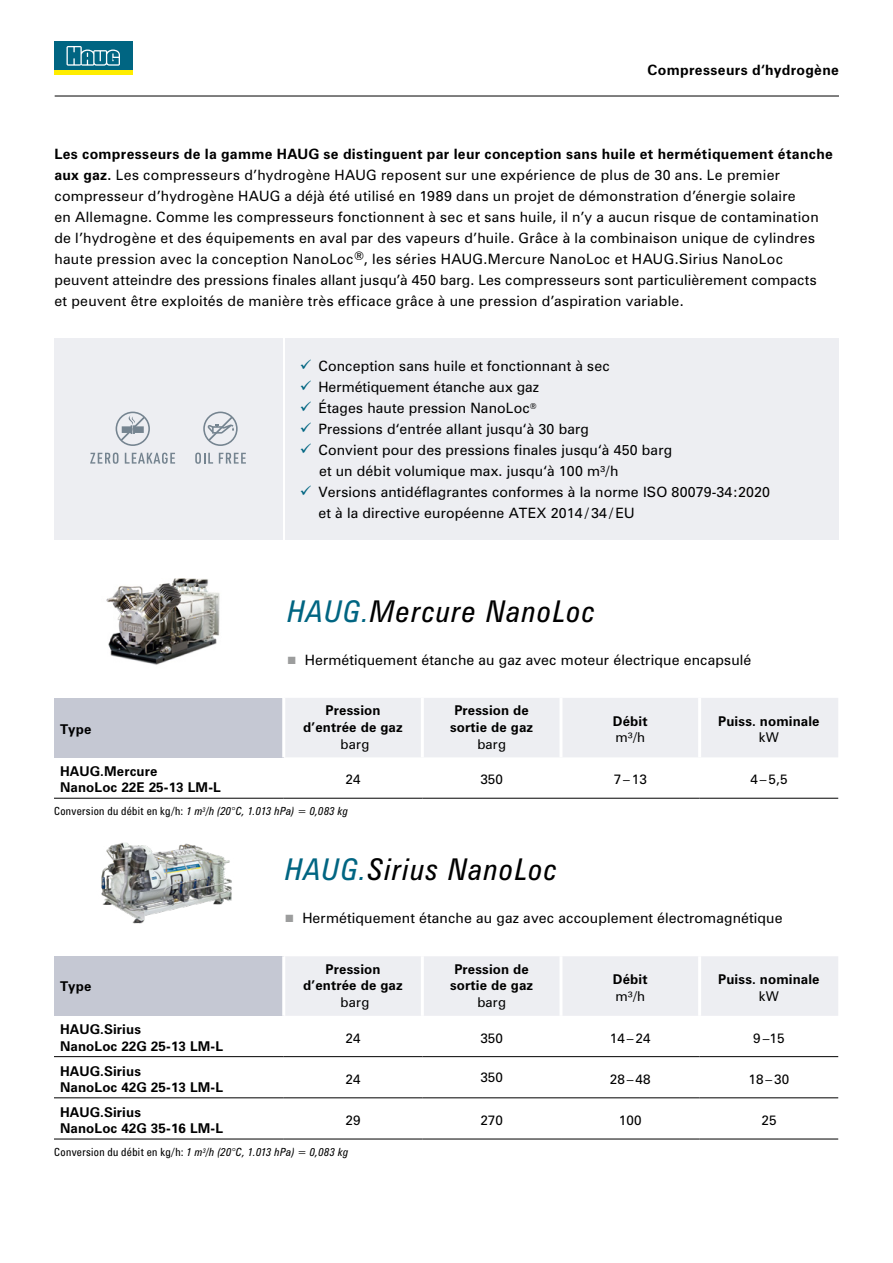
<style>
.page{position:relative;width:893px;height:1263px;background:#fff}
.page>*{position:absolute;margin:0;border:0;box-sizing:border-box;transform-origin:0 0}
.Leistungsgrafiken{font:italic condensed 30px "Zurich BT";letter-spacing:.05em;color:#000}
.fließ{font:14.25px/21px "Zurich BT";letter-spacing:.015em;color:#000}
.überschrift_orange_a{font:700 14.25px "Zurich BT";letter-spacing:.02em;color:#000}
.fließ-2{font:700 13.5px/16.5px "Zurich BT";letter-spacing:.01em;color:#000;text-align:center}
.fließ-3{font:13.5px "Zurich BT";letter-spacing:.01em;color:#000}
.bu_zurich_cond_7_5_p{font:italic condensed 11.25px "Zurich BT";letter-spacing:.015em;color:#000}
.s1{font-weight:700}
.s2{color:#006582}
.s3{color:#9c9d9d}
.s4{font-weight:400}
.s5{font-style:normal}
</style>
<div class="page">
<div style="left:54px;top:338px;width:228px;height:202px;background:#edeef2"></div>
<div style="left:285px;top:338px;width:554px;height:202px;background:#edeef2"></div>
<hr style="left:55px;top:96px;width:784px;height:1px;background:#000">
<div style="left:54px;top:41px;width:78px;height:30px;background:#006582"></div>
<hr style="left:54px;top:71px;width:78px;height:4px;background:#ffed00">
<svg style="left:67px;top:46px;width:53px;height:20px"></svg>
<svg style="left:90px;top:453px;width:28px;height:11px"></svg>
<svg style="left:125px;top:453px;width:50px;height:11px"></svg>
<svg style="left:116px;top:412px;width:34px;height:34px"></svg>
<svg style="left:203px;top:412px;width:35px;height:34px"></svg>
<svg style="left:195px;top:453px;width:18px;height:11px"></svg>
<svg style="left:219px;top:453px;width:27px;height:11px"></svg>
<div style="left:54px;top:956px;width:230px;height:60px;background:#c5c8d3"></div>
<div style="left:285px;top:956px;width:553px;height:60px;background:#edeef2"></div>
<hr style="left:54px;top:1056px;width:230px;height:1px;background:#000">
<hr style="left:284px;top:1056px;width:138px;height:1px;background:#000">
<hr style="left:422px;top:1056px;width:139px;height:1px;background:#000">
<hr style="left:561px;top:1056px;width:139px;height:1px;background:#000">
<hr style="left:700px;top:1056px;width:138px;height:1px;background:#000">
<hr style="left:54px;top:1097px;width:230px;height:1px;background:#000">
<hr style="left:284px;top:1097px;width:138px;height:1px;background:#000">
<hr style="left:422px;top:1097px;width:139px;height:1px;background:#000">
<hr style="left:561px;top:1097px;width:139px;height:1px;background:#000">
<hr style="left:700px;top:1097px;width:138px;height:1px;background:#000">
<hr style="left:54px;top:1139px;width:230px;height:1px;background:#000">
<hr style="left:284px;top:1139px;width:138px;height:1px;background:#000">
<hr style="left:422px;top:1139px;width:139px;height:1px;background:#000">
<hr style="left:561px;top:1139px;width:139px;height:1px;background:#000">
<hr style="left:700px;top:1139px;width:138px;height:1px;background:#000">
<hr style="left:282px;top:956px;width:3px;height:60px;background:#fff">
<hr style="left:421px;top:956px;width:3px;height:60px;background:#fff">
<hr style="left:559px;top:956px;width:3px;height:60px;background:#fff">
<hr style="left:698px;top:956px;width:3px;height:60px;background:#fff">
<img style="left:101px;top:842px;width:131px;height:82px">
<div style="left:54px;top:698px;width:230px;height:59px;background:#c5c8d3"></div>
<div style="left:285px;top:698px;width:553px;height:59px;background:#edeef2"></div>
<hr style="left:54px;top:798px;width:230px;height:1px;background:#000">
<hr style="left:284px;top:798px;width:138px;height:1px;background:#000">
<hr style="left:422px;top:798px;width:139px;height:1px;background:#000">
<hr style="left:561px;top:798px;width:139px;height:1px;background:#000">
<hr style="left:700px;top:798px;width:138px;height:1px;background:#000">
<hr style="left:282px;top:698px;width:3px;height:59px;background:#fff">
<hr style="left:421px;top:698px;width:3px;height:59px;background:#fff">
<hr style="left:559px;top:698px;width:3px;height:59px;background:#fff">
<hr style="left:698px;top:698px;width:3px;height:59px;background:#fff">
<img style="left:106px;top:578px;width:114px;height:87px">
<p class="überschrift_orange_a" style="left:648px;top:61px;width:193px">Compresseurs d‘hydrogène</p>
<p class="fließ" style="left:54px;top:143px;width:780px"><span class="s1">Les compresseurs de la gamme HAUG se distinguent par leur conception sans huile et hermétiquement étanche aux gaz.</span> Les compresseurs d’hydrogène HAUG reposent sur une expérience de plus de 30 ans. Le premier compresseur d’hydrogène HAUG a déjà été utilisé en 1989 dans un projet de démonstration d’énergie solaire<br>en Allemagne. Comme les compresseurs fonctionnent à sec et sans huile, il n’y a aucun risque de contamination de l’hydrogène et des équipements en aval par des vapeurs d’huile. Grâce à la combinaison unique de cylindres haute pression avec la conception NanoLoc<sup>®</sup>, les séries HAUG.Mercure NanoLoc et HAUG.Sirius NanoLoc peuvent atteindre des pressions finales allant jusqu’à 450 barg. Les compresseurs sont particulièrement compacts et peuvent être exploités de manière très efficace grâce à une pression d’aspiration variable.</p>
<p class="fließ" style="left:318px;top:356px;width:293px">Conception sans huile et fonctionnant à sec</p>
<p class="fließ" style="left:318px;top:377px;width:222px">Hermétiquement étanche aux gaz</p>
<p class="fließ" style="left:318px;top:398px;width:220px">Étages haute pression NanoLoc<sup>®</sup></p>
<p class="fließ" style="left:318px;top:419px;width:272px">Pressions d‘entrée allant jusqu‘à 30 barg</p>
<p class="fließ" style="left:318px;top:440px;width:355px">Convient pour des pressions finales jusqu‘à 450 barg et un débit volumique max. jusqu‘à 100 m³/h</p>
<p class="fließ" style="left:318px;top:482px;width:453px">Versions antidéflagrantes conformes à la norme ISO 80079-34:2020 et à la directive européenne ATEX 2014 / 34 /EU</p>
<p class="Leistungsgrafiken" style="left:288px;top:593px;width:309px"><span class="s2">HAUG.</span>Mercure NanoLoc</p>
<p class="fließ-2" style="left:60px;top:721px;width:33px">Type</p>
<p class="fließ" style="left:288px;top:649px;width:465px"><span class="s3">■</span> Hermétiquement étanche au gaz avec moteur électrique encapsulé</p>
<p class="fließ-2" style="left:303px;top:702px;width:101px">Pression d’entrée de gaz <span class="s4">barg</span></p>
<p class="fließ-2" style="left:450px;top:702px;width:85px">Pression de sortie de gaz <span class="s4">barg</span></p>
<p class="fließ-2" style="left:613px;top:713px;width:36px">Débit</p>
<p class="fließ-3" style="left:615px;top:729px;width:31px">m³/h</p>
<p class="fließ-2" style="left:718px;top:713px;width:103px">Puiss. nominale</p>
<p class="fließ-3" style="left:759px;top:729px;width:22px">kW</p>
<p class="fließ-2" style="left:60px;top:763px;width:162px;text-align:left">HAUG.Mercure<br>NanoLoc 22E 25-13 LM-L</p>
<p class="fließ-3" style="left:345px;top:771px;width:17px">24</p>
<p class="fließ-3" style="left:480px;top:771px;width:24px">350</p>
<p class="fließ-3" style="left:614px;top:771px;width:35px">7–13</p>
<p class="fließ-3" style="left:750px;top:771px;width:39px">4–5,5</p>
<p class="bu_zurich_cond_7_5_p" style="left:54px;top:805px;width:296px"><span class="s5">Conversion du débit en kg/h:</span> 1 m<sup>3</sup>/h (20°C, 1.013 hPa) = 0,083 kg</p>
<p class="Leistungsgrafiken" style="left:285px;top:851px;width:273px"><span class="s2">HAUG.</span>Sirius NanoLoc</p>
<p class="fließ-2" style="left:60px;top:978px;width:33px">Type</p>
<p class="fließ" style="left:285px;top:907px;width:499px"><span class="s3">■</span> Hermétiquement étanche au gaz avec accouplement électromagnétique</p>
<p class="fließ-2" style="left:303px;top:961px;width:101px">Pression d’entrée de gaz <span class="s4">barg</span></p>
<p class="fließ-2" style="left:450px;top:961px;width:85px">Pression de sortie de gaz <span class="s4">barg</span></p>
<p class="fließ-2" style="left:613px;top:971px;width:36px">Débit</p>
<p class="fließ-3" style="left:615px;top:988px;width:31px">m³/h</p>
<p class="fließ-2" style="left:718px;top:971px;width:103px">Puiss. nominale</p>
<p class="fließ-3" style="left:759px;top:988px;width:22px">kW</p>
<p class="fließ-2" style="left:60px;top:1021px;width:165px;text-align:left">HAUG.Sirius<br>NanoLoc 22G 25-13 LM-L</p>
<p class="fließ-3" style="left:345px;top:1029px;width:17px">24</p>
<p class="fließ-3" style="left:480px;top:1029px;width:24px">350</p>
<p class="fließ-3" style="left:610px;top:1029px;width:42px">14–24</p>
<p class="fließ-3" style="left:753px;top:1029px;width:33px">9 –15</p>
<p class="fließ-2" style="left:60px;top:1062px;width:165px;text-align:left">HAUG.Sirius<br>NanoLoc 42G 25-13 LM-L</p>
<p class="fließ-3" style="left:345px;top:1071px;width:17px">24</p>
<p class="fließ-3" style="left:480px;top:1069px;width:24px">350</p>
<p class="fließ-3" style="left:610px;top:1071px;width:42px">28–48</p>
<p class="fließ-3" style="left:748px;top:1071px;width:42px">18–30</p>
<p class="fließ-2" style="left:60px;top:1104px;width:165px;text-align:left">HAUG.Sirius<br>NanoLoc 42G 35-16 LM-L</p>
<p class="fließ-3" style="left:345px;top:1112px;width:17px">29</p>
<p class="fließ-3" style="left:480px;top:1112px;width:24px">270</p>
<p class="fließ-3" style="left:619px;top:1112px;width:24px">100</p>
<p class="fließ-3" style="left:761px;top:1112px;width:17px">25</p>
<p class="bu_zurich_cond_7_5_p" style="left:54px;top:1145px;width:296px"><span class="s5">Conversion du débit en kg/h:</span> 1 m<sup>3</sup>/h (20°C, 1.013 hPa) = 0,083 kg</p>
</div>
